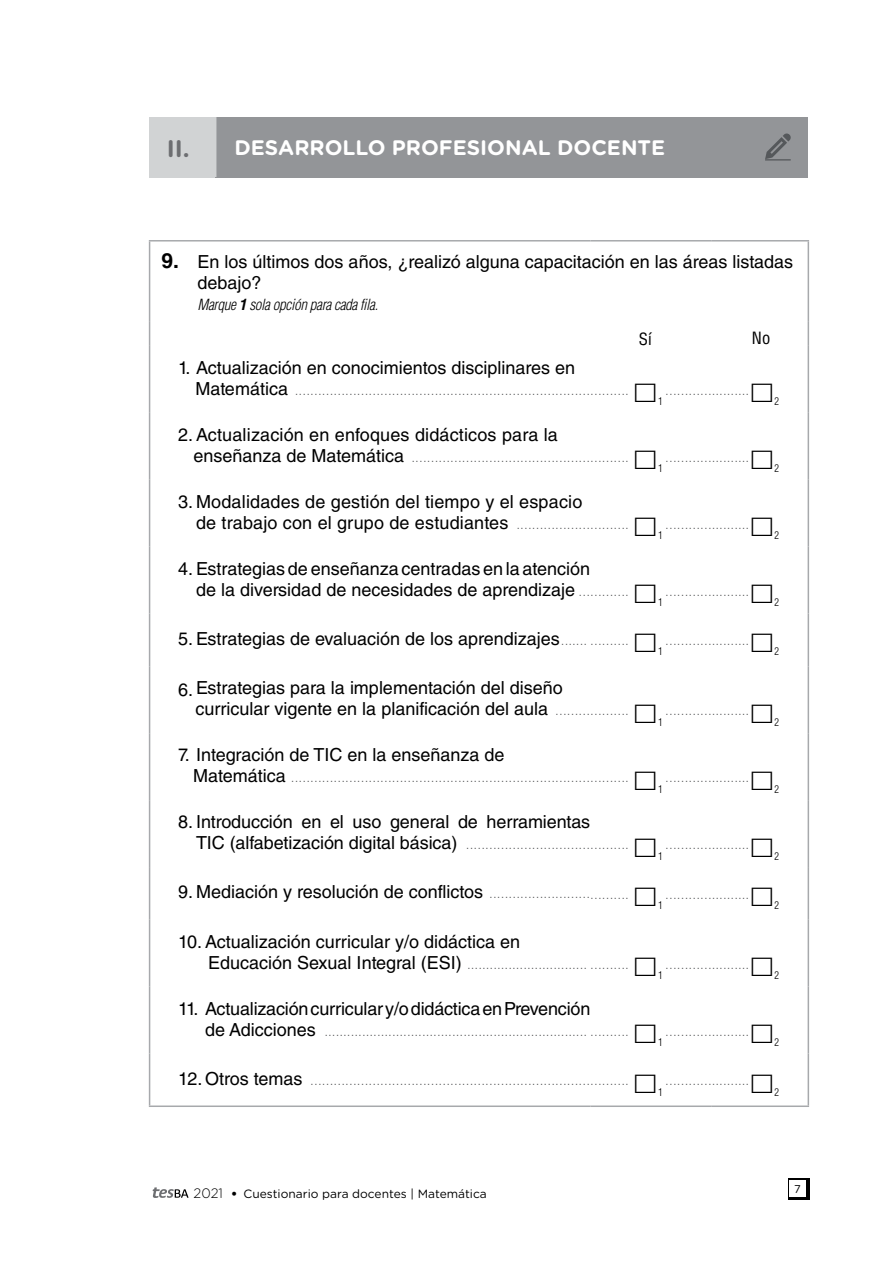
<style>
.page{position:relative;width:893px;height:1263px;background:#fff}
.page>*{position:absolute;margin:0;border:0;box-sizing:border-box;transform-origin:0 0}
.t1{font:700 21px "Gotham Rounded";color:#fff}
.t2{font:18px/21px "Helvetica LT Std";color:#000}
.t3{font:condensed 16.5px "Helvetica LT Std";color:#000}
.t4{font:italic 300 condensed 15px "Helvetica LT Std";letter-spacing:-.02em;color:#000}
.t5{font:300 13.65px "Gotham Rounded";color:#000}
.t6{font:300 13.5px "Helvetica LT Std";color:#58595b}
.t7{font:12px "Gotham Rounded";color:#000}
.t8{font:11.25px "Gotham Rounded";color:#000}
.t9{font:300 condensed 10.5px "Helvetica LT Std";color:#000}
.s1{font-size:24px;color:#6d6e71}
.s2{font-weight:700;font-size:21px}
.s3{font-weight:700}
.s4{font-weight:400;font-size:18px;color:#000}
.s5{font-weight:300;font-size:13.5px;color:#58595b}
.s6{font-family:"Helvetica LT Std";font-weight:700}
</style>
<div class="page">
<div style="left:789px;top:1178px;width:21px;height:21px;background:#000"></div>
<div style="left:789px;top:1180px;width:17px;height:17px;background:#fff"></div>
<svg style="left:153px;top:1187px;width:35px;height:11px"></svg>
<div style="left:149px;top:117px;width:67px;height:60px;background:#d1d3d4"></div>
<div style="left:216px;top:117px;width:592px;height:60px;background:#939598"></div>
<hr style="left:149px;top:240px;width:441px;height:2px;background:#a7a9ac">
<hr style="left:149px;top:242px;width:1px;height:80px;background:#a7a9ac">
<hr style="left:590px;top:240px;width:122px;height:2px;background:#a7a9ac">
<hr style="left:712px;top:240px;width:97px;height:2px;background:#a7a9ac">
<hr style="left:149px;top:1105px;width:441px;height:2px;background:#a7a9ac">
<svg style="left:149px;top:322px;width:1px;height:24px"></svg>
<svg style="left:808px;top:322px;width:1px;height:24px"></svg>
<hr style="left:590px;top:1105px;width:122px;height:2px;background:#a7a9ac">
<hr style="left:712px;top:1105px;width:97px;height:2px;background:#a7a9ac">
<hr style="left:808px;top:242px;width:1px;height:80px;background:#a7a9ac">
<hr style="left:149px;top:346px;width:1px;height:67px;background:#a7a9ac">
<hr style="left:808px;top:346px;width:1px;height:67px;background:#a7a9ac">
<hr style="left:149px;top:413px;width:1px;height:67px;background:#a7a9ac">
<hr style="left:808px;top:413px;width:1px;height:67px;background:#a7a9ac">
<hr style="left:149px;top:480px;width:1px;height:67px;background:#a7a9ac">
<hr style="left:808px;top:480px;width:1px;height:67px;background:#a7a9ac">
<hr style="left:149px;top:547px;width:1px;height:67px;background:#a7a9ac">
<hr style="left:808px;top:547px;width:1px;height:67px;background:#a7a9ac">
<hr style="left:149px;top:614px;width:1px;height:52px;background:#a7a9ac">
<hr style="left:808px;top:614px;width:1px;height:52px;background:#a7a9ac">
<hr style="left:149px;top:666px;width:1px;height:67px;background:#a7a9ac">
<hr style="left:808px;top:666px;width:1px;height:67px;background:#a7a9ac">
<hr style="left:149px;top:733px;width:1px;height:67px;background:#a7a9ac">
<hr style="left:808px;top:733px;width:1px;height:67px;background:#a7a9ac">
<hr style="left:149px;top:800px;width:1px;height:67px;background:#a7a9ac">
<hr style="left:808px;top:800px;width:1px;height:67px;background:#a7a9ac">
<hr style="left:149px;top:867px;width:1px;height:53px;background:#a7a9ac">
<hr style="left:808px;top:867px;width:1px;height:53px;background:#a7a9ac">
<hr style="left:149px;top:920px;width:1px;height:67px;background:#a7a9ac">
<hr style="left:808px;top:920px;width:1px;height:67px;background:#a7a9ac">
<hr style="left:149px;top:987px;width:1px;height:66px;background:#a7a9ac">
<hr style="left:808px;top:987px;width:1px;height:66px;background:#a7a9ac">
<hr style="left:149px;top:1053px;width:1px;height:52px;background:#a7a9ac">
<hr style="left:808px;top:1053px;width:1px;height:52px;background:#a7a9ac">
<svg style="left:765px;top:134px;width:26px;height:25px"></svg>
<hr style="left:765px;top:159px;width:26px;height:2px;background:#000">
<h1 class="t1" style="left:167px;top:133px;width:500px"><span class="s1">II.</span> DESARROLLO PROFESIONAL DOCENTE</h1>
<h2 class="t2" style="left:198px;top:251px;width:597px;text-indent:-36px"><span class="s2">9.</span> En los últimos dos años, ¿realizó alguna capacitación en las áreas listadas debajo?</h2>
<p class="t4" style="left:198px;top:295px;width:182px">Marque <span class="s3">1</span> sola opción para cada fila.</p>
<p class="t3" style="left:639px;top:329px;width:14px">Sí</p>
<p class="t3" style="left:752px;top:328px;width:20px">No</p>
<h2 class="t2" style="left:178px;top:357px;width:399px">1. Actualización en conocimientos disciplinares en</h2>
<p class="t6" style="left:195px;top:382px;width:435px"><span class="s4">Matemática</span> ......................................................................................</p>
<p class="t9" style="left:658px;top:395px;width:6px">1</p>
<p class="t6" style="left:665px;top:382px;width:86px">......................</p>
<p class="t9" style="left:774px;top:395px;width:6px">2</p>
<h2 class="t2" style="left:178px;top:424px;width:381px">2. Actualización en enfoques didácticos para la</h2>
<p class="t6" style="left:193px;top:448px;width:437px"><span class="s4">enseñanza de Matemática</span> ........................................................</p>
<h2 class="t2" style="left:196px;top:491px;width:434px;text-indent:-18px">3. Modalidades de gestión del tiempo y el espacio<br>de trabajo con el grupo de estudiantes <span class="s5">.............................</span></h2>
<h2 class="t2" style="left:196px;top:558px;width:434px;text-indent:-18px">4. Estrategias de enseñanza centradas en la atención<br>de la diversidad de necesidades de aprendizaje <span class="s5">.............</span></h2>
<h2 class="t2" style="left:178px;top:628px;width:452px">5. Estrategias de evaluación de los aprendizajes<span class="s5">....... ..........</span></h2>
<h2 class="t2" style="left:195px;top:677px;width:435px;text-indent:-17px">6. Estrategias para la implementación del diseño curricular vigente en la planificación del aula <span class="s5">...................</span></h2>
<h2 class="t2" style="left:178px;top:744px;width:328px">7. Integración de TIC en la enseñanza de</h2>
<p class="t6" style="left:193px;top:769px;width:437px"><span class="s4">Matemática</span> .......................................................................................</p>
<h2 class="t2" style="left:178px;top:811px;width:414px">8. Introducción en el uso general de herramientas</h2>
<p class="t6" style="left:196px;top:836px;width:434px"><span class="s4">TIC (alfabetización digital básica)</span> ..........................................</p>
<p class="t6" style="left:178px;top:885px;width:452px"><span class="s4">9. Mediación y resolución de conflictos</span> ....................................</p>
<h2 class="t2" style="left:178px;top:931px;width:344px">10. Actualización curricular y/o didáctica en</h2>
<p class="t6" style="left:208px;top:955px;width:422px"><span class="s4">Educación Sexual Integral (ESI)</span> ................................ ..........</p>
<h2 class="t2" style="left:178px;top:998px;width:414px">11. Actualización curricular y/o didáctica en Prevención</h2>
<p class="t6" style="left:205px;top:1022px;width:425px"><span class="s4">de Adicciones</span> ...................................................................... ..........</p>
<p class="t6" style="left:178px;top:1072px;width:452px"><span class="s4">12.Otros temas</span> ........................................................................ ..........</p>
<p class="t6" style="left:665px;top:448px;width:86px">......................</p>
<p class="t9" style="left:658px;top:462px;width:6px">1</p>
<p class="t9" style="left:774px;top:462px;width:6px">2</p>
<p class="t6" style="left:665px;top:515px;width:86px">......................</p>
<p class="t9" style="left:658px;top:529px;width:6px">1</p>
<p class="t9" style="left:774px;top:529px;width:6px">2</p>
<p class="t6" style="left:665px;top:582px;width:86px">......................</p>
<p class="t9" style="left:658px;top:596px;width:6px">1</p>
<p class="t9" style="left:774px;top:596px;width:6px">2</p>
<p class="t6" style="left:665px;top:631px;width:86px">......................</p>
<p class="t9" style="left:658px;top:645px;width:6px">1</p>
<p class="t9" style="left:774px;top:645px;width:6px">2</p>
<p class="t6" style="left:665px;top:702px;width:86px">......................</p>
<p class="t9" style="left:658px;top:715px;width:6px">1</p>
<p class="t9" style="left:774px;top:715px;width:6px">2</p>
<p class="t6" style="left:665px;top:769px;width:86px">......................</p>
<p class="t9" style="left:658px;top:782px;width:6px">1</p>
<p class="t9" style="left:774px;top:782px;width:6px">2</p>
<p class="t6" style="left:665px;top:836px;width:86px">......................</p>
<p class="t9" style="left:658px;top:849px;width:6px">1</p>
<p class="t9" style="left:774px;top:849px;width:6px">2</p>
<p class="t6" style="left:665px;top:885px;width:86px">......................</p>
<p class="t9" style="left:658px;top:899px;width:6px">1</p>
<p class="t9" style="left:774px;top:899px;width:6px">2</p>
<p class="t6" style="left:665px;top:955px;width:86px">......................</p>
<p class="t9" style="left:658px;top:969px;width:6px">1</p>
<p class="t9" style="left:774px;top:969px;width:6px">2</p>
<p class="t6" style="left:665px;top:1022px;width:86px">......................</p>
<p class="t9" style="left:658px;top:1036px;width:6px">1</p>
<p class="t9" style="left:774px;top:1036px;width:6px">2</p>
<p class="t6" style="left:665px;top:1072px;width:86px">......................</p>
<p class="t9" style="left:658px;top:1085px;width:6px">1</p>
<p class="t9" style="left:774px;top:1085px;width:6px">2</p>
<p class="t5" style="left:194px;top:1184px;width:31px">2021</p>
<p class="t8" style="left:794px;top:1181px;width:8px">7</p>
<p class="t7" style="left:232px;top:1185px;width:256px"><span class="s6">•</span> Cuestionario para docentes | Matemática</p>
</div>
